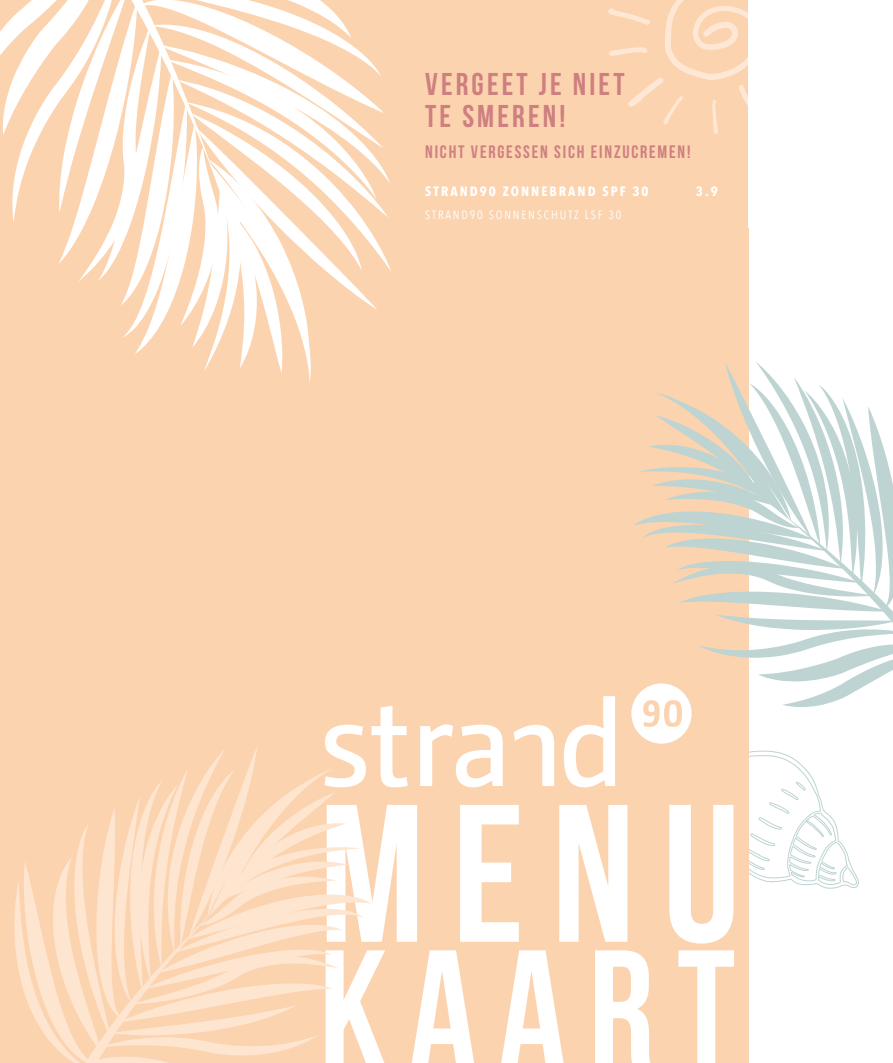
<style>
.page{position:relative;width:893px;height:1063px;background:#fff}
.page>*{position:absolute;margin:0;border:0;box-sizing:border-box;transform-origin:0 0}
.t1{font:700 195.6px "Bebas Neue";color:#fff}
.t2{font:700 163.5px "Bebas Neue";letter-spacing:.14em;color:#fff}
.t3{font:700 31.5px/31.5px "Bebas Neue";letter-spacing:.1em;color:#ce8080}
.t4{font:700 18px "Bebas Neue";letter-spacing:.1em;color:#ce8080}
.t5{font:700 13.5px "Avenir Next Condensed";letter-spacing:.15em;color:#fff}
.t6{font:12px "Avenir Next Condensed";letter-spacing:.15em;color:#fff}
</style>
<div class="page">
<div style="left:0;top:0;width:749px;height:1063px;background:#fcd3af"></div>
<svg style="left:420px;top:724px;width:83px;height:63px"></svg>
<svg style="left:514px;top:725px;width:40px;height:61px"></svg>
<svg style="left:564px;top:696px;width:51px;height:91px"></svg>
<svg style="left:631px;top:362px;width:262px;height:527px"></svg>
<svg style="left:14px;top:706px;width:394px;height:357px"></svg>
<svg style="left:0;top:0;width:391px;height:383px"></svg>
<svg style="left:608px;top:0;width:141px;height:134px"></svg>
<h3 class="t3" style="left:425px;top:68px;width:201px">VERGEET JE NIET<br>TE SMEREN!</h3>
<p class="t4" style="left:425px;top:142px;width:267px">NICHT VERGESSEN SICH EINZUCREMEN!</p>
<p class="t5" style="left:425px;top:183px;width:225px">STRAND90 ZONNEBRAND SPF 30</p>
<p class="t5" style="left:696px;top:183px;width:23px">3.9</p>
<p class="t6" style="left:425px;top:204px;width:198px">STRAND90 SONNENSCHUTZ LSF 30</p>
<h1 class="t1" style="left:319px;top:767px;width:423px">MENU</h1>
<h2 class="t2" style="left:319px;top:919px;width:418px">KAART</h2>
</div>
